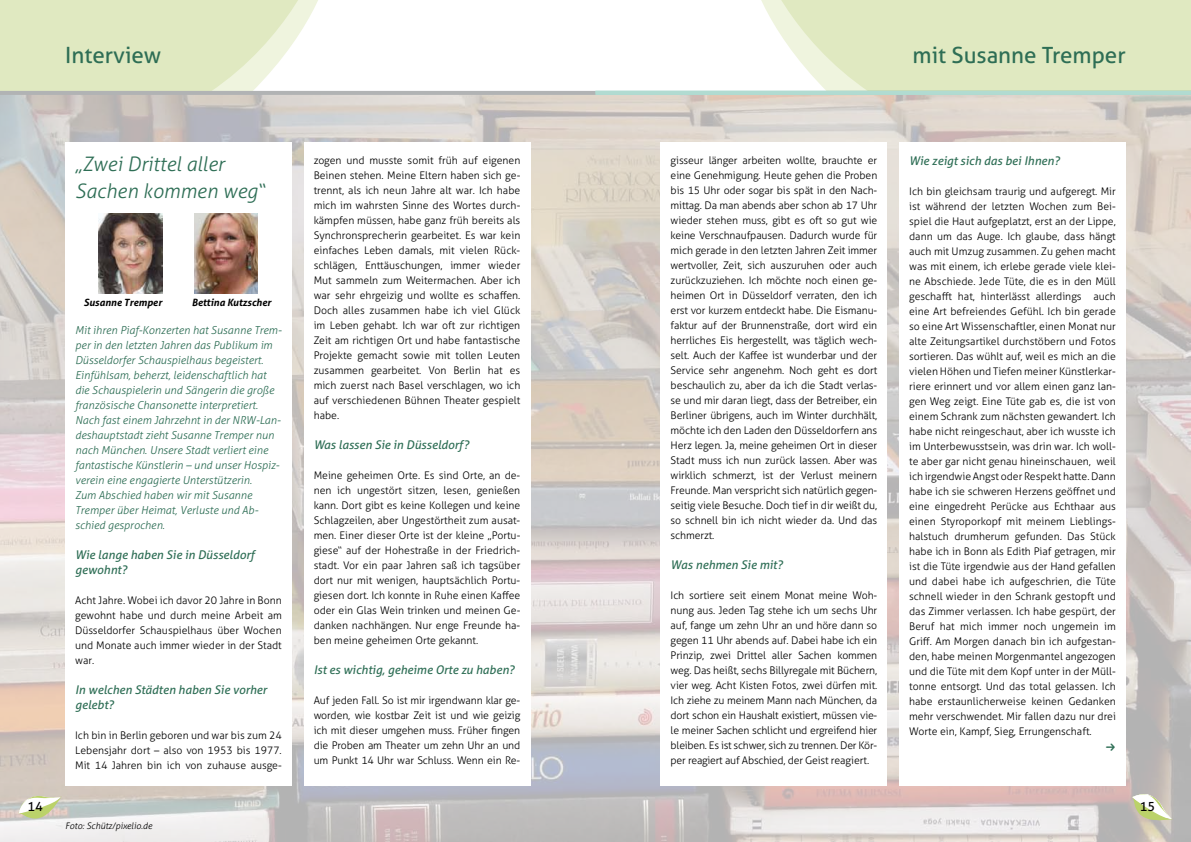
<style>
.page{position:relative;width:1191px;height:842px;background:#fff}
.page>*{position:absolute;margin:0;border:0;box-sizing:border-box;transform-origin:0 0}
.t1{font:22.4px "Aller";color:#2e6e55}
.t2{font:italic 300 20px/27px "Aller";color:#2e6e55}
.t3{font:12.8px "Aller";color:#000}
.t4{font:italic 12px/15px "Aller";color:#2e6e55}
.t5{font:italic 300 11px/15px "Aller";color:#2e6e55}
.t6{font:300 10.5px/15px "Aller";color:#000;text-align:justify}
.t7{font:italic 700 10px "Aller";color:#000}
.t8{font:italic 300 9px "Aller";color:#000}
</style>
<div class="page">
<img style="left:0;top:95px;width:1191px;height:747px">
<svg style="left:1132px;top:791px;width:48px;height:33px"></svg>
<svg style="left:13px;top:793px;width:57px;height:29px"></svg>
<svg style="left:760px;top:0;width:431px;height:91px;background:#e2ebc7"></svg>
<svg style="left:0;top:0;width:318px;height:91px;background:#e4ebc9"></svg>
<hr style="left:0;top:91px;width:595px;height:4px;background:#b1b3b4">
<hr style="left:595px;top:91px;width:596px;height:4px;background:#b1dbd1">
<div style="left:65px;top:142px;width:227px;height:643px;background:#fff"></div>
<div style="left:304px;top:142px;width:226px;height:643px;background:#fff"></div>
<div style="left:660px;top:142px;width:227px;height:643px;background:#fff"></div>
<div style="left:899px;top:142px;width:226px;height:643px;background:#fff"></div>
<img style="left:99px;top:214px;width:63px;height:80px">
<img style="left:195px;top:214px;width:63px;height:80px">
<h1 class="t1" style="left:65px;top:41px;width:97px">Interview</h1>
<h1 class="t1" style="left:912px;top:41px;width:215px">mit Susanne Tremper</h1>
<h2 class="t2" style="left:75px;top:150px;width:191px">„Zwei Drittel aller<br>Sachen kommen weg“</h2>
<p class="t7" style="left:84px;top:296px;width:80px">Susanne Tremper</p>
<p class="t7" style="left:192px;top:296px;width:81px">Bettina Kutzscher</p>
<p class="t5" style="left:75px;top:322px;width:208px">Mit ihren Piaf-Konzerten hat Susanne Trem&shy;per in den letzten Jahren das Publikum im Düsseldorfer Schauspielhaus begeistert.<br>Einfühlsam, beherzt, leidenschaftlich hat die Schauspielerin und Sängerin die große französische Chansonette interpretiert.<br>Nach fast einem Jahrzehnt in der NRW-Lan&shy;deshauptstadt zieht Susanne Tremper nun nach München. Unsere Stadt verliert eine fantastische Künstlerin – und unser Hospiz&shy;verein eine engagierte Unterstützerin.<br>Zum Abschied haben wir mit Susanne Tremper über Heimat, Verluste und Ab&shy;schied gesprochen.</p>
<p class="t4" style="left:75px;top:547px;width:181px">Wie lange haben Sie in Düsseldorf gewohnt?</p>
<p class="t6" style="left:75px;top:592px;width:208px">Acht Jahre. Wobei ich davor 20 Jahre in Bonn gewohnt habe und durch meine Arbeit am Düsseldorfer Schauspielhaus über Wochen und Monate auch immer wieder in der Stadt war.</p>
<p class="t4" style="left:75px;top:682px;width:193px">In welchen Städten haben Sie vorher gelebt?</p>
<p class="t6" style="left:75px;top:727px;width:208px">Ich bin in Berlin geboren und war bis zum 24<br>Lebensjahr dort – also von 1953 bis 1977.<br>Mit 14 Jahren bin ich von zuhause ausge-</p>
<p class="t6" style="left:314px;top:152px;width:208px">zogen und musste somit früh auf eigenen Beinen stehen. Meine Eltern haben sich ge&shy;trennt, als ich neun Jahre alt war. Ich habe mich im wahrsten Sinne des Wortes durch&shy;kämpfen müssen, habe ganz früh bereits als Synchronsprecherin gearbeitet. Es war kein einfaches Leben damals, mit vielen Rück&shy;schlägen, Enttäuschungen, immer wieder Mut sammeln zum Weitermachen. Aber ich war sehr ehrgeizig und wollte es schaffen.<br>Doch alles zusammen habe ich viel Glück im Leben gehabt. Ich war oft zur richtigen Zeit am richtigen Ort und habe fantastische Projekte gemacht sowie mit tollen Leuten zusammen gearbeitet. Von Berlin hat es mich zuerst nach Basel verschlagen, wo ich auf verschiedenen Bühnen Theater gespielt habe.</p>
<p class="t4" style="left:314px;top:437px;width:157px">Was lassen Sie in Düsseldorf?</p>
<p class="t6" style="left:314px;top:467px;width:208px">Meine geheimen Orte. Es sind Orte, an de&shy;nen ich ungestört sitzen, lesen, genießen kann. Dort gibt es keine Kollegen und keine Schlagzeilen, aber Ungestörtheit zum ausat&shy;men. Einer dieser Orte ist der kleine „Portu&shy;giese“ auf der Hohestraße in der Friedrich&shy;stadt. Vor ein paar Jahren saß ich tagsüber dort nur mit wenigen, hauptsächlich Portu&shy;giesen dort. Ich konnte in Ruhe einen Kaffee oder ein Glas Wein trinken und meinen Ge&shy;danken nachhängen. Nur enge Freunde ha&shy;ben meine geheimen Orte gekannt.</p>
<p class="t4" style="left:314px;top:662px;width:202px">Ist es wichtig, geheime Orte zu haben?</p>
<p class="t6" style="left:314px;top:692px;width:208px">Auf jeden Fall. So ist mir irgendwann klar ge&shy;worden, wie kostbar Zeit ist und wie geizig ich mit dieser umgehen muss. Früher fingen die Proben am Theater um zehn Uhr an und um Punkt 14 Uhr war Schluss. Wenn ein Re-</p>
<p class="t6" style="left:670px;top:152px;width:208px">gisseur länger arbeiten wollte, brauchte er eine Genehmigung. Heute gehen die Proben bis 15 Uhr oder sogar bis spät in den Nach&shy;mittag. Da man abends aber schon ab 17 Uhr wieder stehen muss, gibt es oft so gut wie keine Verschnaufpausen. Dadurch wurde für mich gerade in den letzten Jahren Zeit immer wertvoller, Zeit, sich auszuruhen oder auch zurückzuziehen. Ich möchte noch einen ge&shy;heimen Ort in Düsseldorf verraten, den ich erst vor kurzem entdeckt habe. Die Eismanu&shy;faktur auf der Brunnenstraße, dort wird ein herrliches Eis hergestellt, was täglich wech&shy;selt. Auch der Kaffee ist wunderbar und der Service sehr angenehm. Noch geht es dort beschaulich zu, aber da ich die Stadt verlas&shy;se und mir daran liegt, dass der Betreiber, ein Berliner übrigens, auch im Winter durchhält, möchte ich den Laden den Düsseldorfern ans Herz legen. Ja, meine geheimen Ort in dieser Stadt muss ich nun zurück lassen. Aber was wirklich schmerzt, ist der Verlust meinern Freunde. Man verspricht sich natürlich gegen&shy;seitig viele Besuche. Doch tief in dir weißt du, so schnell bin ich nicht wieder da. Und das schmerzt.</p>
<p class="t4" style="left:670px;top:557px;width:114px">Was nehmen Sie mit?</p>
<p class="t6" style="left:670px;top:587px;width:208px">Ich sortiere seit einem Monat meine Woh&shy;nung aus. Jeden Tag stehe ich um sechs Uhr auf, fange um zehn Uhr an und höre dann so gegen 11 Uhr abends auf. Dabei habe ich ein Prinzip, zwei Drittel aller Sachen kommen weg. Das heißt, sechs Billyregale mit Büchern, vier weg. Acht Kisten Fotos, zwei dürfen mit.<br>Ich ziehe zu meinem Mann nach München, da dort schon ein Haushalt existiert, müssen vie&shy;le meiner Sachen schlicht und ergreifend hier bleiben. Es ist schwer, sich zu trennen. Der Kör&shy;per reagiert auf Abschied, der Geist reagiert.</p>
<p class="t4" style="left:909px;top:153px;width:152px">Wie zeigt sich das bei Ihnen?</p>
<p class="t6" style="left:909px;top:184px;width:208px">Ich bin gleichsam traurig und aufgeregt. Mir ist während der letzten Wochen zum Bei&shy;spiel die Haut aufgeplatzt, erst an der Lippe, dann um das Auge. Ich glaube, dass hängt auch mit Umzug zusammen. Zu gehen macht was mit einem, ich erlebe gerade viele klei&shy;ne Abschiede. Jede Tüte, die es in den Müll geschafft hat, hinterlässt allerdings auch eine Art befreiendes Gefühl. Ich bin gerade so eine Art Wissenschaftler, einen Monat nur alte Zeitungsartikel durchstöbern und Fotos sortieren. Das wühlt auf, weil es mich an die vielen Höhen und Tiefen meiner Künstlerkar&shy;riere erinnert und vor allem einen ganz lan&shy;gen Weg zeigt. Eine Tüte gab es, die ist von einem Schrank zum nächsten gewandert. Ich habe nicht reingeschaut, aber ich wusste ich im Unterbewusstsein, was drin war. Ich woll&shy;te aber gar nicht genau hineinschauen, weil ich irgendwie Angst oder Respekt hatte. Dann habe ich sie schweren Herzens geöffnet und eine eingedreht Perücke aus Echthaar aus einen Styroporkopf mit meinem Lieblings&shy;halstuch drumherum gefunden. Das Stück habe ich in Bonn als Edith Piaf getragen, mir ist die Tüte irgendwie aus der Hand gefallen und dabei habe ich aufgeschrien, die Tüte schnell wieder in den Schrank gestopft und das Zimmer verlassen. Ich habe gespürt, der Beruf hat mich immer noch ungemein im Griff. Am Morgen danach bin ich aufgestan&shy;den, habe meinen Morgenmantel angezogen und die Tüte mit dem Kopf unter in der Müll&shy;tonne entsorgt. Und das total gelassen. Ich habe erstaunlicherweise keinen Gedanken mehr verschwendet. Mir fallen dazu nur drei Worte ein, Kampf, Sieg, Errungenschaft.</p>
<p class="t3" style="left:28px;top:798px;width:17px">14</p>
<p class="t3" style="left:1139px;top:798px;width:17px">15</p>
<p class="t8" style="left:65px;top:820px;width:88px">Foto: Schütz/pixelio.de</p>
</div>
